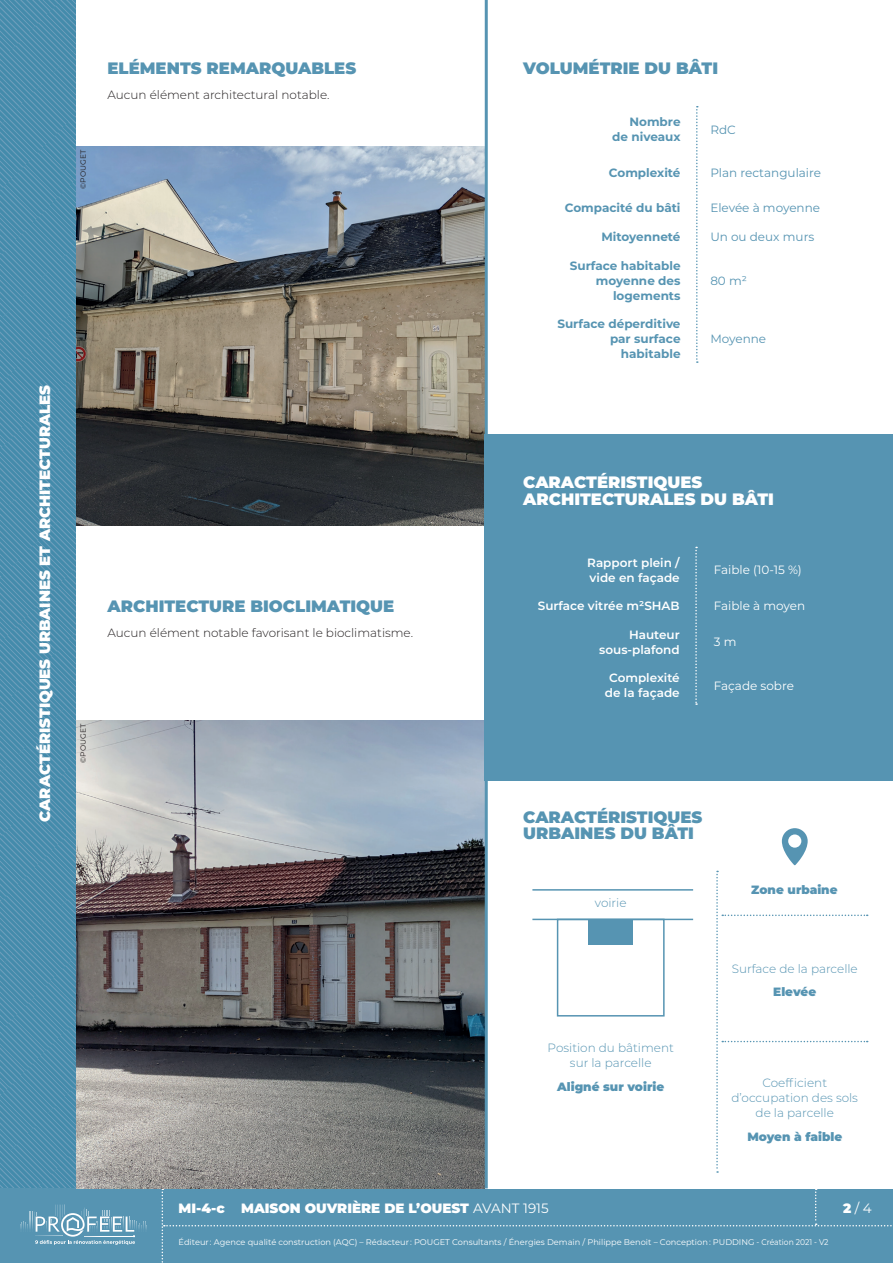
<style>
.page{position:relative;width:893px;height:1263px;background:#fff}
.page>*{position:absolute;margin:0;border:0;box-sizing:border-box;transform-origin:0 0}
.t1{font:900 16.5px/16.5px "Montserrat";color:#5694b2}
.t2{font:900 16.5px/16.5px "Montserrat";color:#fff}
.t3{font:900 15px "Montserrat";color:#fff}
.t4{font:900 13.5px "Montserrat";color:#fff}
.t5{font:13.5px "Montserrat";color:#fff}
.t6{font:700 12px/15px "Montserrat";color:#5694b2;text-align:right}
.t7{font:300 12px/15px "Montserrat";color:#5694b2;text-align:center}
.t8{font:600 12px/15px "Montserrat";color:#fff}
.t9{font:300 12px "Montserrat";color:#231f20}
.t10{font:12px "Montserrat";color:#5694b2}
.t11{font:900 12px "Montserrat";color:#5694b2}
.t12{font:12px "Montserrat";color:#fff}
.t13{font:8.25px "Montserrat";color:#fff}
.t14{font:7.5px "Montserrat";color:#231f20}
.s1{font-weight:400}
.s2{font-weight:900}
</style>
<div class="page">
<svg style="left:0;top:0;width:77px;height:1188px;background:#4e8faf"></svg>
<div style="left:0;top:1188px;width:893px;height:75px;background:#5694b2"></div>
<svg style="left:162px;top:1188px;width:731px;height:75px"></svg>
<svg style="left:20px;top:1204px;width:127px;height:41px"></svg>
<img style="left:77px;top:146px;width:408px;height:379px">
<img style="left:77px;top:720px;width:408px;height:468px">
<div style="left:485px;top:434px;width:408px;height:346px;background:#5694b2"></div>
<svg style="left:695px;top:547px;width:2px;height:158px"></svg>
<hr style="left:485px;top:0;width:3px;height:1188px;background:#5694b2">
<div style="left:557px;top:919px;width:108px;height:97px;border:2px solid #5694b2"></div>
<div style="left:588px;top:919px;width:45px;height:25px;background:#5694b2"></div>
<svg style="left:696px;top:106px;width:2px;height:257px"></svg>
<hr style="left:532px;top:889px;width:161px;height:2px;background:#5694b2">
<hr style="left:532px;top:919px;width:161px;height:1px;background:#5694b2">
<svg style="left:716px;top:871px;width:152px;height:302px"></svg>
<svg style="left:782px;top:828px;width:26px;height:37px"></svg>
<h2 class="t3" style="left:34px;top:822px;width:438px;rotate:-90deg">CARACTÉRISTIQUES URBAINES ET ARCHITECTURALES</h2>
<p class="t14" style="left:78px;top:189px;width:40px;rotate:-90deg">©POUGET</p>
<h1 class="t1" style="left:108px;top:59px;width:250px">ELÉMENTS REMARQUABLES</h1>
<h3 class="t9" style="left:108px;top:86px;width:224px">Aucun élément architectural notable.</h3>
<h1 class="t1" style="left:523px;top:59px;width:196px">VOLUMÉTRIE DU BÂTI</h1>
<h3 class="t6" style="left:612px;top:114px;width:70px">Nombre de niveaux</h3>
<h3 class="t10" style="left:710px;top:121px;width:27px">RdC</h3>
<h3 class="t6" style="left:609px;top:164px;width:73px">Complexité</h3>
<h3 class="t10" style="left:710px;top:164px;width:112px">Plan rectangulaire</h3>
<h3 class="t6" style="left:565px;top:200px;width:117px">Compacité du bâti</h3>
<h3 class="t10" style="left:710px;top:200px;width:111px">Elevée à moyenne</h3>
<h3 class="t6" style="left:601px;top:228px;width:81px">Mitoyenneté</h3>
<h3 class="t10" style="left:710px;top:228px;width:105px">Un ou deux murs</h3>
<h3 class="t6" style="left:570px;top:257px;width:112px">Surface habitable moyenne des logements</h3>
<h3 class="t10" style="left:710px;top:272px;width:38px">80 m²</h3>
<h3 class="t6" style="left:557px;top:316px;width:125px">Surface déperditive par surface habitable</h3>
<h3 class="t10" style="left:710px;top:331px;width:57px">Moyenne</h3>
<h1 class="t1" style="left:108px;top:597px;width:288px">ARCHITECTURE BIOCLIMATIQUE</h1>
<h3 class="t9" style="left:108px;top:625px;width:307px">Aucun élément notable favorisant le bioclimatisme.</h3>
<p class="t14" style="left:78px;top:763px;width:40px;rotate:-90deg">©POUGET</p>
<h1 class="t2" style="left:523px;top:473px;width:252px">CARACTÉRISTIQUES<br>ARCHITECTURALES DU BÂTI</h1>
<h3 class="t8" style="left:587px;top:554px;width:94px">Rapport plein / vide en façade</h3>
<h3 class="t12" style="left:714px;top:561px;width:90px">Faible (10-15 %)</h3>
<h3 class="t8" style="left:538px;top:598px;width:143px">Surface vitrée m²SHAB</h3>
<h3 class="t12" style="left:714px;top:598px;width:93px">Faible à moyen</h3>
<h3 class="t8" style="left:599px;top:626px;width:82px;text-align:right">Hauteur sous-plafond</h3>
<h3 class="t12" style="left:714px;top:634px;width:24px">3 m</h3>
<h3 class="t8" style="left:605px;top:670px;width:76px;text-align:center">Complexité de la façade</h3>
<h3 class="t12" style="left:714px;top:677px;width:82px">Façade sobre</h3>
<h1 class="t1" style="left:523px;top:808px;width:181px">CARACTÉRISTIQUES<br>URBAINES DU BÂTI</h1>
<h3 class="t7" style="left:595px;top:895px;width:33px">voirie</h3>
<h3 class="t7" style="left:548px;top:1040px;width:128px">Position du bâtiment sur la parcelle</h3>
<h3 class="t11" style="left:557px;top:1077px;width:109px">Aligné sur voirie</h3>
<h3 class="t11" style="left:751px;top:881px;width:88px">Zone urbaine</h3>
<h3 class="t7" style="left:732px;top:961px;width:128px">Surface de la parcelle</h3>
<h3 class="t11" style="left:773px;top:983px;width:44px">Elevée</h3>
<h3 class="t7" style="left:731px;top:1075px;width:128px">Coefficient d’occupation des sols de la parcelle</h3>
<h3 class="t11" style="left:747px;top:1127px;width:96px">Moyen à faible</h3>
<h3 class="t4" style="left:179px;top:1198px;width:372px">MI-4-c MAISON OUVRIÈRE DE L’OUEST <span class="s1">AVANT 1915</span></h3>
<p class="t13" style="left:179px;top:1236px;width:651px">Éditeur : Agence qualité construction (AQC) – Rédacteur : POUGET Consultants / Énergies Demain / Philippe Benoit – Conception : PUDDING - Création 2021 - V2</p>
<h3 class="t5" style="left:843px;top:1199px;width:30px"><span class="s2">2</span> / 4</h3>
</div>
